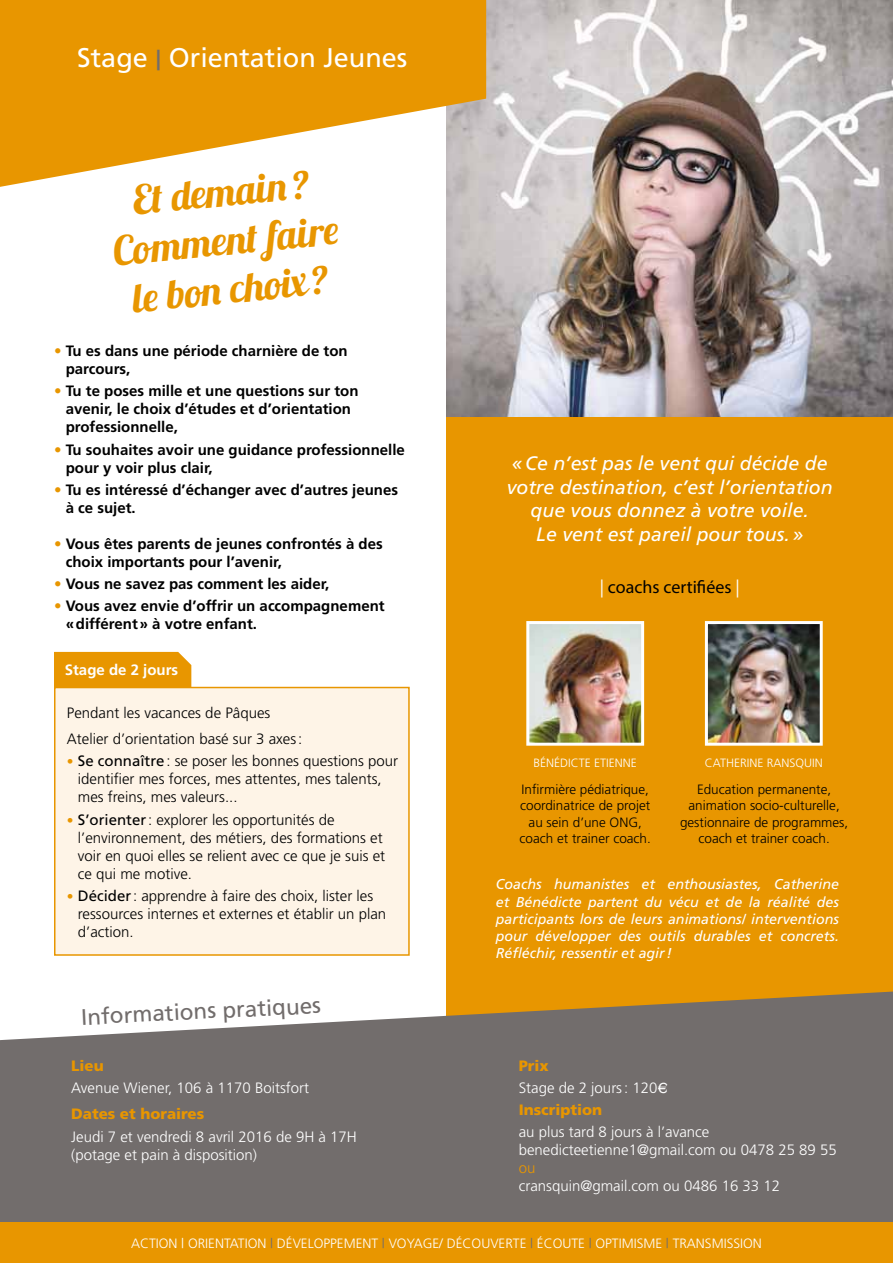
<style>
.page{position:relative;width:893px;height:1263px;background:#fff}
.page>*{position:absolute;margin:0;border:0;box-sizing:border-box;transform-origin:0 0}
.t1{font:40.5px/48.6px "Lobster 1.3";color:#e89600;text-align:center}
.t2{font:27px "Frutiger";color:#fff}
.t3{font:22.5px "Frutiger";color:#726d6c}
.t4{font:italic 19.5px/23.4px "Frutiger";color:#fff;text-align:center}
.t5{font:18px "Myriad Pro";color:#000}
.t6{font:700 15px/18px "Frutiger";color:#000}
.t7{font:300 15px/18px "Frutiger";color:#000}
.t8{font:300 15px/18px "Frutiger";color:#fff}
.t9{font:900 15px "Frutiger";color:#e89600}
.t10{font:700 15px "Frutiger";color:#fff}
.t11{font:300 15px "Frutiger";color:#e89600}
.t12{font:italic 14.25px/17.1px "Frutiger";color:#fff;text-align:justify}
.t13{font:300 13.5px/16.2px "Frutiger";color:#000}
.t14{font:300 13.5px "Frutiger";color:#fff}
.t15{font:300 12px "Frutiger";color:#fff}
.s1{color:#726d6c}
.s2{color:#e89600}
.s3{color:#fff}
.s4{font-size:13.5px;color:#e89600}
.s5{font-weight:400}
.s6{font-weight:900;color:#e89600}
.s7{font-family:"Euro Classic";font-weight:400}
</style>
<div class="page">
<div style="left:446px;top:344px;width:447px;height:689px;background:#e89600"></div>
<svg style="left:0;top:991px;width:893px;height:231px;background:#807974"></svg>
<img style="left:446px;top:0;width:447px;height:417px">
<svg style="left:0;top:0;width:486px;height:187px;fill:#e89600"></svg>
<img style="left:530px;top:625px;width:110px;height:117px">
<div style="left:526px;top:621px;width:118px;height:125px;border:3px solid #fff"></div>
<img style="left:709px;top:625px;width:110px;height:117px">
<div style="left:705px;top:621px;width:118px;height:125px;border:3px solid #fff"></div>
<div style="left:0;top:1222px;width:893px;height:41px;background:#e89600"></div>
<div style="left:54px;top:652px;width:137px;height:35px;background:#e89600"></div>
<div style="left:54px;top:687px;width:356px;height:269px;background:#fef4e7;border:2px solid #e89600"></div>
<h2 class="t2" style="left:77px;top:42px;width:332px">Stage <span class="s1">|</span> Orientation Jeunes</h2>
<h1 class="t1" style="left:107px;top:177px;width:228px;rotate:-5deg">Et demain ?<br>Comment faire le bon choix ?</h1>
<p class="t6" style="left:66px;top:342px;width:284px;text-indent:-12px"><span class="s2">•</span> Tu es dans une période charnière de ton parcours,</p>
<p class="t6" style="left:66px;top:382px;width:294px;text-indent:-12px"><span class="s2">•</span> Tu te poses mille et une questions sur ton avenir, le choix d’études et d’orientation professionnelle,</p>
<p class="t6" style="left:66px;top:440px;width:341px;text-indent:-12px"><span class="s2">•</span> Tu souhaites avoir une guidance professionnelle pour y voir plus clair,</p>
<p class="t6" style="left:66px;top:480px;width:334px;text-indent:-12px"><span class="s2">•</span> Tu es intéressé d’échanger avec d’autres jeunes à ce sujet.</p>
<p class="t6" style="left:66px;top:534px;width:319px;text-indent:-12px"><span class="s2">•</span> Vous êtes parents de jeunes confrontés à des choix importants pour l’avenir,</p>
<p class="t6" style="left:54px;top:575px;width:277px"><span class="s2">•</span> Vous ne savez pas comment les aider,</p>
<p class="t6" style="left:66px;top:597px;width:320px;text-indent:-12px"><span class="s2">•</span> Vous avez envie d’offrir un accompagnement «différent» à votre enfant.</p>
<h3 class="t4" style="left:507px;top:452px;width:328px">«Ce n’est pas le vent qui décide de votre destination, c’est l’orientation que vous donnez à votre voile.<br>Le vent est pareil pour tous.»</h3>
<p class="t5" style="left:600px;top:576px;width:141px"><span class="s3">|</span> coachs certifiées <span class="s3">|</span></p>
<p class="t10" style="left:65px;top:661px;width:115px">Stage de 2 jours</p>
<p class="t7" style="left:67px;top:699px;width:237px;line-height:26.5px">Pendant les vacances de Pâques<br>Atelier d’orientation basé sur 3 axes:</p>
<p class="t7" style="left:78px;top:752px;width:322px;text-indent:-11px"><span class="s4">•</span> <span class="s5">Se connaître</span>: se poser les bonnes questions pour identifier mes forces, mes attentes, mes talents, mes freins, mes valeurs...</p>
<p class="t7" style="left:78px;top:810px;width:309px;text-indent:-11px"><span class="s4">•</span> <span class="s5">S’orienter</span>: explorer les opportunités de l’environnement, des métiers, des formations et voir en quoi elles se relient avec ce que je suis et ce qui me motive.</p>
<p class="t7" style="left:78px;top:887px;width:310px;text-indent:-11px"><span class="s4">•</span> <span class="s5">Décider</span>: apprendre à faire des choix, lister les ressources internes et externes et établir un plan d’action.</p>
<p class="t12" style="left:496px;top:876px;width:345px">Coachs humanistes et enthousiastes, Catherine et Bénédicte partent du vécu et de la réalité des participants lors de leurs animations/ interventions pour développer des outils durables et concrets.<br>Réfléchir, ressentir et agir!</p>
<p class="t15" style="left:533px;top:756px;width:105px">Bénédicte Etienne</p>
<p class="t15" style="left:705px;top:756px;width:119px">Cath erine Ransquin</p>
<p class="t13" style="left:522px;top:781px;width:129px">Infirmière pédiatrique,</p>
<p class="t13" style="left:520px;top:797px;width:132px">coordinatrice de projet</p>
<p class="t13" style="left:529px;top:814px;width:91px">au sein d’une ONG</p>
<p class="t13" style="left:520px;top:814px;width:133px;text-indent:119px">, coach et trainer coach.</p>
<p class="t13" style="left:680px;top:781px;width:170px;text-align:center">Education permanente, animation socio-culturelle, gestionnaire de programmes, coach et trainer coach.</p>
<h3 class="t3" style="left:80px;top:1004px;width:242px;rotate:-3deg">Informations pratiques</h3>
<p class="t9" style="left:71px;top:1056px;width:34px">Lieu</p>
<p class="t8" style="left:71px;top:1079px;width:239px">Avenue Wiener, 106 à 1170 Boitsfort</p>
<p class="t9" style="left:71px;top:1105px;width:135px">Dates et horaires</p>
<p class="t8" style="left:71px;top:1127px;width:287px">Jeudi 7 et vendredi 8 avril 2016 de 9H à 17H (potage et pain à disposition)</p>
<p class="t8" style="left:519px;top:1054px;width:150px;line-height:22.2px"><span class="s6">Prix<br></span>Stage de 2 jours: 120<span class="s7">g<br></span><span class="s6">Inscription</span></p>
<p class="t8" style="left:519px;top:1123px;width:319px">au plus tard 8 jours à l’avance benedicteetienne1@gmail.com ou 0478 25 89 55</p>
<p class="t11" style="left:519px;top:1160px;width:18px">ou</p>
<p class="t8" style="left:519px;top:1177px;width:263px">cransquin@gmail.com ou 0486 16 33 12</p>
<p class="t14" style="left:131px;top:1236px;width:632px">Action | orientation <span class="s1">|</span> développement <span class="s1">|</span> voyage/ découverte <span class="s1">|</span> écoute <span class="s1">|</span> optimisme <span class="s1">|</span> transmission</p>
</div>
